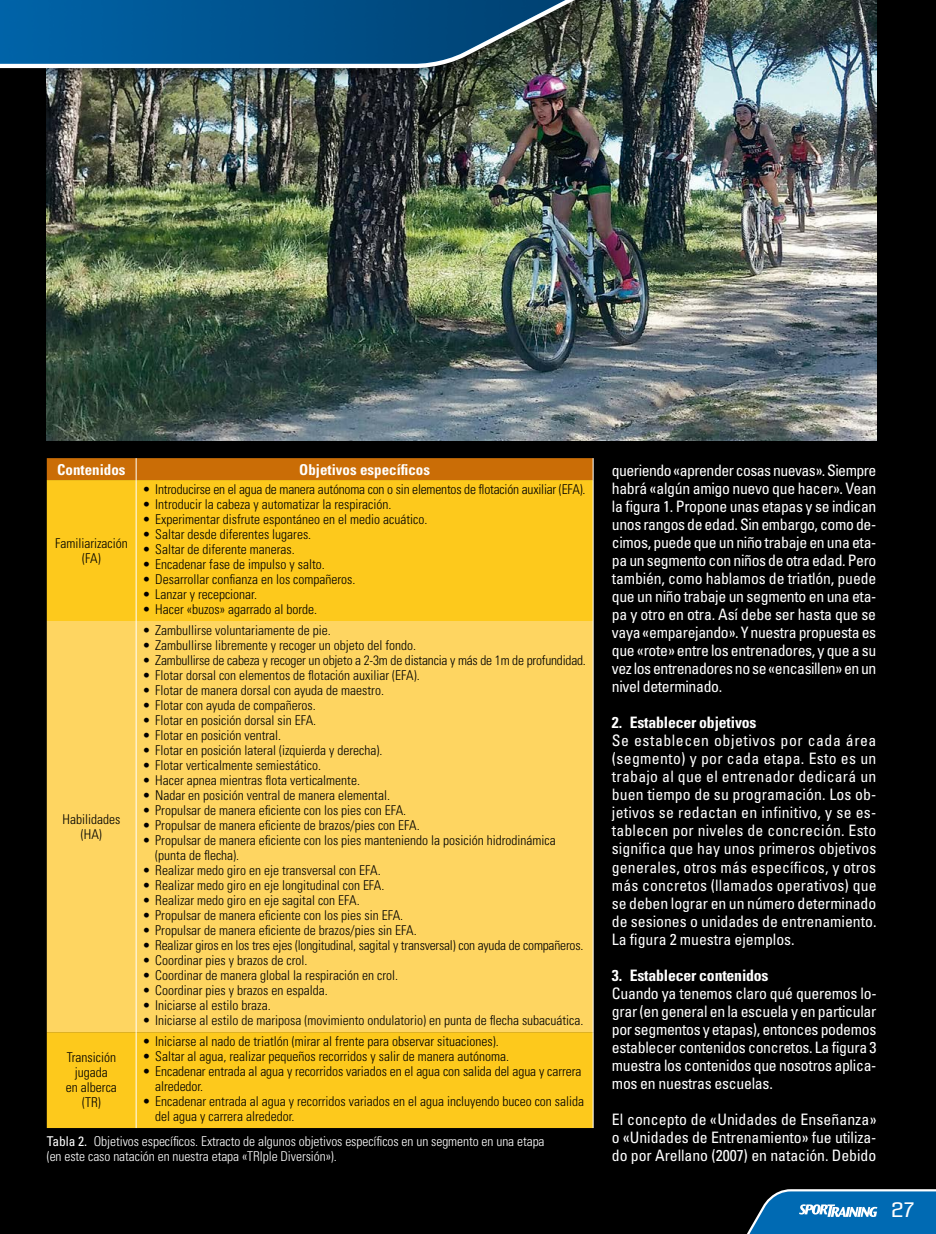
<style>
.page{position:relative;width:936px;height:1234px;background:#fff}
.page>*{position:absolute;margin:0;border:0;box-sizing:border-box;transform-origin:0 0}
.t1{font:19.5px "Enigmatic";color:#fff}
.t2{font:condensed 15.75px/18px "Univers LT Std";letter-spacing:-.01em;color:#fff;text-align:justify}
.t3{font:700 condensed 15.75px "Univers LT Std";letter-spacing:-.01em;color:#fff}
.t4{font:700 condensed 15px "Univers LT Std";color:#fff}
.t5{font:300 condensed 13.5px/15px "Univers LT Std";color:#000;text-align:center}
.t6{font:300 condensed 13.5px/15px "Univers LT Std";letter-spacing:-.005em;color:#fff}
.s1{font-weight:400}
</style>
<div class="page">
<div style="left:0;top:0;width:935px;height:1233px;background:#000"></div>
<svg style="left:747px;top:1189px;width:188px;height:44px;background:#1e72ad"></svg>
<img style="left:47px;top:0;width:829px;height:440px">
<div style="left:0;top:0;width:602px;height:81px;background:#000;opacity:.5"></div>
<svg style="left:0;top:0;width:597px;height:70px;background:#195b87"></svg>
<div style="left:47px;top:480px;width:545px;height:647px;background:#fdc91c"></div>
<div style="left:47px;top:621px;width:545px;height:410px;background:#fed561"></div>
<div style="left:47px;top:458px;width:546px;height:22px;background:#ca6d06"></div>
<hr style="left:136px;top:480px;width:1px;height:141px;background:#fff">
<hr style="left:592px;top:480px;width:1px;height:141px;background:#fff">
<hr style="left:136px;top:621px;width:1px;height:410px;background:#fff">
<hr style="left:592px;top:621px;width:1px;height:410px;background:#fff">
<hr style="left:136px;top:1031px;width:1px;height:96px;background:#fff">
<hr style="left:592px;top:1031px;width:1px;height:96px;background:#fff">
<p class="t4" style="left:57px;top:460px;width:70px">Contenidos</p>
<p class="t4" style="left:299px;top:460px;width:132px">Objetivos específicos</p>
<p class="t5" style="left:55px;top:535px;width:74px">Familiarización (FA)</p>
<p class="t5" style="left:63px;top:811px;width:59px">Habilidades (HA)</p>
<p class="t5" style="left:142px;top:481px;width:444px">• Introducirse en el agua de manera autónoma con o sin elementos de flotación auxiliar (EFA).</p>
<p class="t5" style="left:142px;top:496px;width:250px">• Introducir la cabeza y automatizar la respiración.</p>
<p class="t5" style="left:142px;top:511px;width:286px">• Experimentar disfrute espontáneo en el medio acuático.</p>
<p class="t5" style="left:142px;top:526px;width:170px">• Saltar desde diferentes lugares.</p>
<p class="t5" style="left:142px;top:541px;width:154px">• Saltar de diferente maneras.</p>
<p class="t5" style="left:142px;top:556px;width:184px">• Encadenar fase de impulso y salto.</p>
<p class="t5" style="left:142px;top:571px;width:214px">• Desarrollar confianza en los compañeros.</p>
<p class="t5" style="left:142px;top:586px;width:116px">• Lanzar y recepcionar.</p>
<p class="t5" style="left:142px;top:601px;width:176px">• Hacer «buzos» agarrado al borde.</p>
<p class="t5" style="left:142px;top:622px;width:190px">• Zambullirse voluntariamente de pie.</p>
<p class="t5" style="left:142px;top:637px;width:275px">• Zambullirse libremente y recoger un objeto del fondo.</p>
<p class="t5" style="left:142px;top:652px;width:445px">• Zambullirse de cabeza y recoger un objeto a 2-3m de distancia y más de 1m de profundidad.</p>
<p class="t5" style="left:142px;top:667px;width:279px">• Flotar dorsal con elementos de flotación auxiliar (EFA).</p>
<p class="t5" style="left:142px;top:682px;width:243px">• Flotar de manera dorsal con ayuda de maestro.</p>
<p class="t5" style="left:142px;top:697px;width:175px">• Flotar con ayuda de compañeros.</p>
<p class="t5" style="left:142px;top:712px;width:175px">• Flotar en posición dorsal sin EFA.</p>
<p class="t5" style="left:142px;top:727px;width:140px">• Flotar en posición ventral.</p>
<p class="t5" style="left:142px;top:742px;width:241px">• Flotar en posición lateral (izquierda y derecha).</p>
<p class="t5" style="left:142px;top:757px;width:180px">• Flotar verticalmente semiestático.</p>
<p class="t5" style="left:142px;top:772px;width:219px">• Hacer apnea mientras flota verticalmente.</p>
<p class="t5" style="left:142px;top:787px;width:249px">• Nadar en posición ventral de manera elemental.</p>
<p class="t5" style="left:142px;top:802px;width:265px">• Propulsar de manera eficiente con los pies con EFA.</p>
<p class="t5" style="left:142px;top:817px;width:279px">• Propulsar de manera eficiente de brazos/pies con EFA.</p>
<p class="t5" style="left:155px;top:832px;width:402px;text-align:left;text-indent:-13px">• Propulsar de manera eficiente con los pies manteniendo la posición hidrodinámica (punta de flecha).</p>
<p class="t5" style="left:142px;top:862px;width:240px">• Realizar medo giro en eje transversal con EFA.</p>
<p class="t5" style="left:142px;top:877px;width:243px">• Realizar medo giro en eje longitudinal con EFA.</p>
<p class="t5" style="left:142px;top:892px;width:219px">• Realizar medo giro en eje sagital con EFA.</p>
<p class="t5" style="left:142px;top:907px;width:262px">• Propulsar de manera eficiente con los pies sin EFA.</p>
<p class="t5" style="left:142px;top:922px;width:276px">• Propulsar de manera eficiente de brazos/pies sin EFA.</p>
<p class="t5" style="left:142px;top:937px;width:442px">• Realizar giros en los tres ejes (longitudinal, sagital y transversal) con ayuda de compañeros.</p>
<p class="t5" style="left:142px;top:952px;width:166px">• Coordinar pies y brazos de crol.</p>
<p class="t5" style="left:142px;top:967px;width:257px">• Coordinar de manera global la respiración en crol.</p>
<p class="t5" style="left:142px;top:982px;width:187px">• Coordinar pies y brazos en espalda.</p>
<p class="t5" style="left:142px;top:997px;width:130px">• Iniciarse al estilo braza.</p>
<p class="t5" style="left:142px;top:1012px;width:442px">• Iniciarse al estilo de mariposa (movimiento ondulatorio) en punta de flecha subacuática.</p>
<p class="t5" style="left:142px;top:1033px;width:358px">• Iniciarse al nado de triatlón (mirar al frente para observar situaciones).</p>
<p class="t5" style="left:142px;top:1048px;width:368px">• Saltar al agua, realizar pequeños recorridos y salir de manera autónoma.</p>
<p class="t5" style="left:155px;top:1063px;width:427px;text-align:left;text-indent:-13px">• Encadenar entrada al agua y recorridos variados en el agua con salida del agua y carrera alrededor.</p>
<p class="t5" style="left:155px;top:1093px;width:430px;text-align:left;text-indent:-13px">• Encadenar entrada al agua y recorridos variados en el agua incluyendo buceo con salida del agua y carrera alrededor.</p>
<p class="t6" style="left:47px;top:1132px;width:499px"><span class="s1">Tabla 2.</span> Objetivos específicos. Extracto de algunos objetivos específicos en un segmento en una etapa (en este caso natación en nuestra etapa «TRIple Diversión»).</p>
<p class="t5" style="left:66px;top:1049px;width:52px">Transición jugada<br>en alberca (TR)</p>
<p class="t2" style="left:612px;top:461px;width:266px">queriendo «aprender cosas nuevas». Siempre habrá «algún amigo nuevo que hacer». Vean la figura 1. Propone unas etapas y se indican unos rangos de edad. Sin embargo, como de&shy;cimos, puede que un niño trabaje en una eta&shy;pa un segmento con niños de otra edad. Pero también, como hablamos de triatlón, puede que un niño trabaje un segmento en una eta&shy;pa y otro en otra. Así debe ser hasta que se vaya «emparejando». Y nuestra propuesta es que «rote» entre los entrenadores, y que a su vez los entrenadores no se «encasillen» en un nivel determinado.</p>
<p class="t3" style="left:612px;top:713px;width:146px">2. Establecer objetivos</p>
<p class="t2" style="left:612px;top:731px;width:266px">Se establecen objetivos por cada área (segmento) y por cada etapa. Esto es un trabajo al que el entrenador dedicará un buen tiempo de su programación. Los ob&shy;jetivos se redactan en infinitivo, y se es&shy;tablecen por niveles de concreción. Esto significa que hay unos primeros objetivos generales, otros más específicos, y otros más concretos (llamados operativos) que se deben lograr en un número determinado de sesiones o unidades de entrenamiento.<br>La figura 2 muestra ejemplos.</p>
<p class="t3" style="left:612px;top:965px;width:158px">3. Establecer contenidos</p>
<p class="t2" style="left:612px;top:983px;width:266px">Cuando ya tenemos claro qué queremos lo&shy;grar (en general en la escuela y en particular por segmentos y etapas), entonces podemos establecer contenidos concretos. La figura 3 muestra los contenidos que nosotros aplica&shy;mos en nuestras escuelas.</p>
<p class="t2" style="left:612px;top:1109px;width:266px">El concepto de «Unidades de Enseñanza» o «Unidades de Entrenamiento» fue utiliza&shy;do por Arellano (2007) en natación. Debido</p>
<h1 class="t1" style="left:891px;top:1201px;width:24px">27</h1>
</div>
